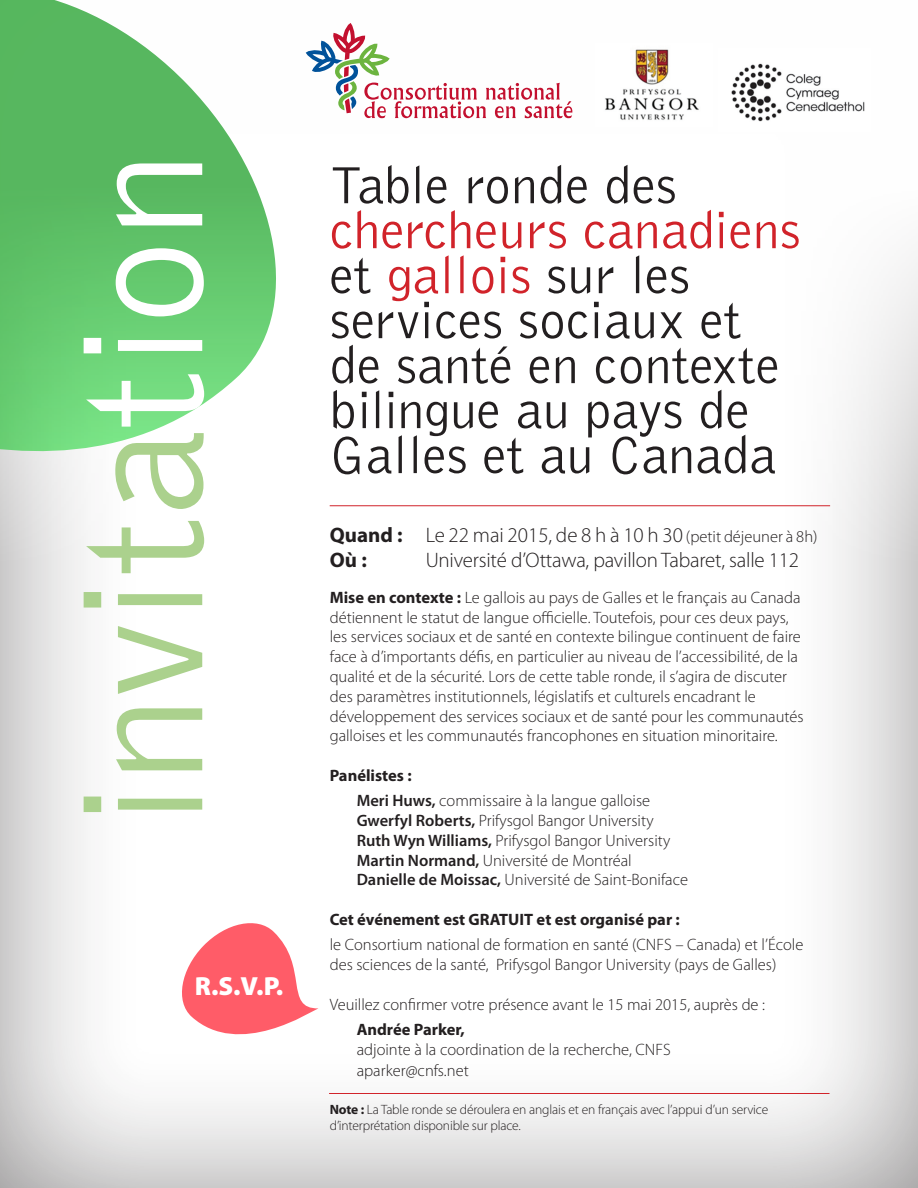
<style>
.page{position:relative;width:918px;height:1188px;background:#fff}
.page>*{position:absolute;margin:0;border:0;box-sizing:border-box;transform-origin:0 0}
.t1{font:300 175.95px "Bell Gothic";color:#abd18d}
.t2{font:300 54px/45px "Bell Gothic";color:#231f20}
.t3{font:900 26.25px "Myriad Pro";color:#fff}
.t4{font:300 21px/25.2px "Myriad Pro";letter-spacing:-.01em;color:#231f20}
.t5{font:300 16.5px/19.8px "Myriad Pro";color:#231f20}
.t6{font:700 16.5px "Myriad Pro";color:#231f20}
.t7{font:300 13.5px/16.2px "Myriad Pro";letter-spacing:-.01em;color:#231f20}
.s1{color:#fff}
.s2{color:#d1232a}
.s3{font-weight:700}
.s4{font-size:16.5px}
.s5{font-weight:600}
</style>
<div class="page">
<div style="left:0;top:0;width:918px;height:1188px;background:#231f20;opacity:.55"></div>
<svg style="left:175px;top:916px;width:143px;height:144px"></svg>
<img style="left:595px;top:44px;width:118px;height:83px">
<img style="left:718px;top:48px;width:152px;height:83px">
<svg style="left:306px;top:23px;width:266px;height:95px"></svg>
<hr style="left:329px;top:1093px;width:501px;height:1px;background:#d1232a">
<hr style="left:330px;top:505px;width:500px;height:1px;background:#d1232a">
<svg style="left:0;top:0;width:305px;height:556px"></svg>
<h1 class="t1" style="left:50px;top:829px;width:680px;rotate:-90deg">invita<span class="s1">tion</span></h1>
<h3 class="t3" style="left:195px;top:971px;width:90px">R.S.V.P.</h3>
<h2 class="t2" style="left:330px;top:164px;width:349px">Table ronde des</h2>
<h2 class="t2" style="left:330px;top:209px;width:473px"><span class="s2">chercheurs canadiens </span>et <span class="s2">gallois</span> sur les services sociaux et de santé en contexte bilingue au pays de<br>Galles et au Canada</h2>
<p class="t4" style="left:330px;top:522px;width:489px"><span class="s3">Quand :</span> Le 22 mai 2015, de 8 h à 10 h 30 <span class="s4">(petit déjeuner à 8h)<br></span><span class="s3">Où :</span></p>
<p class="t4" style="left:426px;top:548px;width:375px">Université d’Ottawa, pavillon Tabaret, salle 112</p>
<p class="t5" style="left:330px;top:588px;width:475px"><span class="s3">Mise en contexte :</span> Le gallois au pays de Galles et le français au Canada détiennent le statut de langue officielle. Toutefois, pour ces deux pays, les services sociaux et de santé en contexte bilingue continuent de faire face à d’importants défis, en particulier au niveau de l’accessibilité, de la qualité et de la sécurité. Lors de cette table ronde, il s’agira de discuter des paramètres institutionnels, législatifs et culturels encadrant le développement des services sociaux et de santé pour les communautés galloises et les communautés francophones en situation minoritaire.</p>
<p class="t5" style="left:357px;top:763px;width:295px;line-height:25.2px;text-indent:-27px"><span class="s3">Panélistes :<br></span><span class="s5">Meri Huws,</span> commissaire à la langue galloise</p>
<p class="t5" style="left:357px;top:811px;width:333px"><span class="s5">Gwerfyl Roberts,</span> Prifysgol Bangor University <span class="s5">Ruth Wyn Williams,</span> Prifysgol Bangor University <span class="s5">Martin Normand,</span> Université de Montréal <span class="s5">Danielle de Moissac,</span> Université de Saint-Boniface</p>
<p class="t6" style="left:330px;top:909px;width:352px">Cet événement est GRATUIT et est organisé par :</p>
<p class="t5" style="left:330px;top:935px;width:475px">le Consortium national de formation en santé (CNFS – Canada) et l’École des sciences de la santé, Prifysgol Bangor University (pays de Galles)</p>
<p class="t5" style="left:330px;top:994px;width:437px">Veuillez confirmer votre présence avant le 15 mai 2015, auprès de :</p>
<p class="t6" style="left:357px;top:1018px;width:110px">Andrée Parker,</p>
<p class="t5" style="left:357px;top:1039px;width:316px;line-height:21.6px">adjointe à la coordination de la recherche, CNFS aparker@cnfs.net</p>
<p class="t7" style="left:330px;top:1102px;width:440px"><span class="s3">Note :</span> La Table ronde se déroulera en anglais et en français avec l’appui d’un service d’interprétation disponible sur place.</p>
</div>
